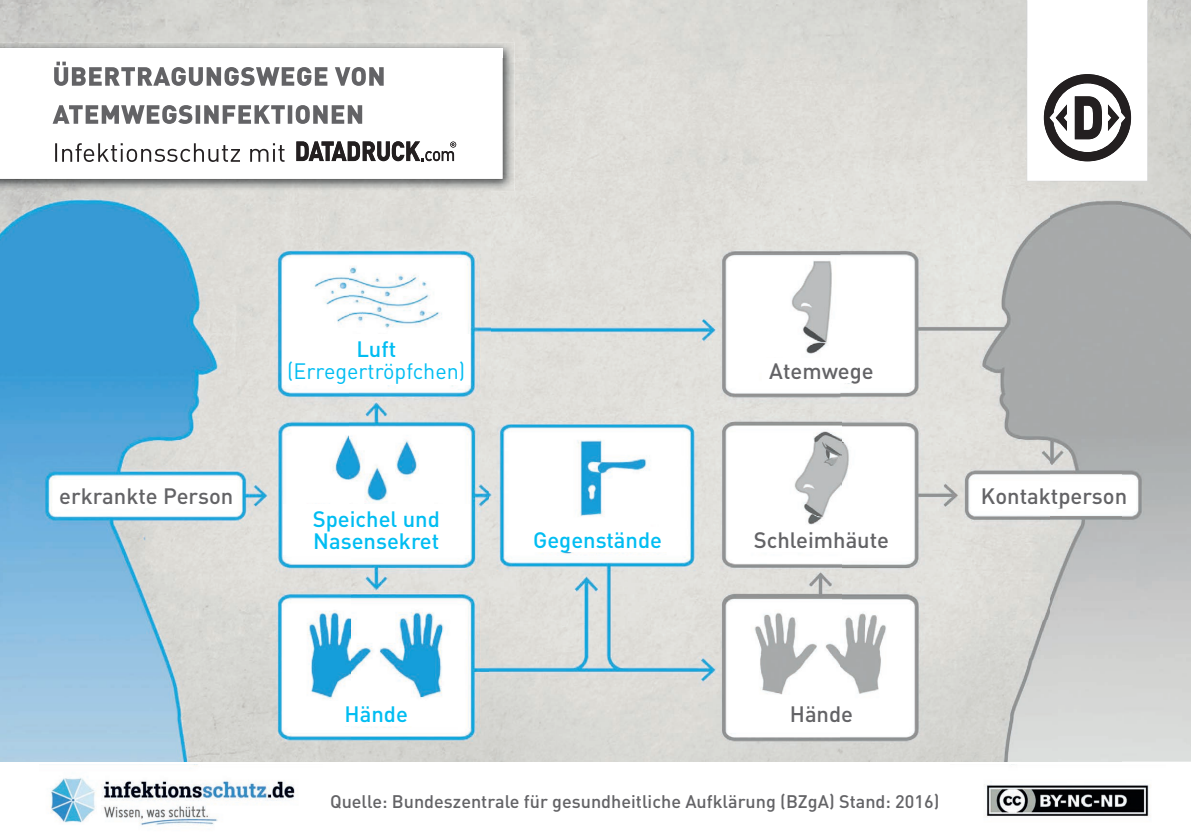
<style>
.page{position:relative;width:1191px;height:840px;background:#fff}
.page>*{position:absolute;margin:0;border:0;box-sizing:border-box;transform-origin:0 0}
.t1{font:500 22px "DIN Pro";color:#636366}
.t2{font:500 22px/22px "DIN Pro";color:#01bdf2}
.t3{font:22px "DIN Pro";color:#01bdf2}
.t4{font:500 18px "DIN Pro";color:#636366}
</style>
<div class="page">
<hr style="left:1147px;top:0;width:1px;height:63px;background:#c2c3c6">
<hr style="left:1026px;top:0;width:1px;height:63px;background:#c2c3c6">
<img style="left:51px;top:764px;width:244px;height:61px">
<svg style="left:1026px;top:1px;width:2px;height:57px"></svg>
<img style="left:0;top:42px;width:514px;height:149px">
<div style="left:0;top:48px;width:502px;height:131px;background:#fff"></div>
<img style="left:490px;top:58px;width:560px;height:703px">
<img style="left:1121px;top:58px;width:70px;height:703px">
<img style="left:0;top:191px;width:490px;height:570px">
<img style="left:1050px;top:181px;width:71px;height:580px">
<img style="left:1026px;top:63px;width:121px;height:118px">
<img style="left:1026px;top:58px;width:121px;height:5px">
<img style="left:1043px;top:74px;width:88px;height:87px">
<img style="left:1055px;top:104px;width:12px;height:27px">
<img style="left:52px;top:58px;width:450px;height:121px">
<img style="left:54px;top:62px;width:332px;height:24px">
<img style="left:53px;top:105px;width:309px;height:19px">
<img style="left:55px;top:143px;width:229px;height:19px">
<svg style="left:296px;top:141px;width:160px;height:20px"></svg>
<div style="left:762px;top:358px;width:118px;height:24px;background:#fff"></div>
<div style="left:283px;top:334px;width:186px;height:50px;background:#fff"></div>
<div style="left:283px;top:504px;width:186px;height:50px;background:#fff"></div>
<div style="left:734px;top:527px;width:174px;height:24px;background:#fff"></div>
<div style="left:734px;top:701px;width:174px;height:24px;background:#fff"></div>
<div style="left:289px;top:701px;width:174px;height:24px;background:#fff"></div>
<div style="left:510px;top:527px;width:174px;height:24px;background:#fff"></div>
<div style="left:972px;top:483px;width:163px;height:24px;background:#fff"></div>
<div style="left:57px;top:483px;width:179px;height:24px;background:#fff"></div>
<img style="left:984px;top:764px;width:167px;height:53px">
<p class="t2" style="left:356px;top:337px;width:41px">Luft</p>
<p class="t3" style="left:287px;top:356px;width:180px">(Erregertröpfchen)</p>
<p class="t1" style="left:769px;top:355px;width:106px">Atemwege</p>
<p class="t1" style="left:59px;top:481px;width:176px">erkrankte Person</p>
<p class="t1" style="left:981px;top:481px;width:148px">Kontaktperson</p>
<p class="t2" style="left:313px;top:506px;width:129px">Speichel und<br>Nasensekret</p>
<p class="t2" style="left:533px;top:528px;width:130px">Gegenstände</p>
<p class="t1" style="left:754px;top:525px;width:137px">Schleimhäute</p>
<p class="t2" style="left:344px;top:702px;width:65px">Hände</p>
<p class="t1" style="left:790px;top:699px;width:65px">Hände</p>
<p class="t4" style="left:330px;top:788px;width:611px">Quelle: Bundeszentrale für gesundheitliche Aufklärung (BZgA) Stand: 2016)</p>
</div>
